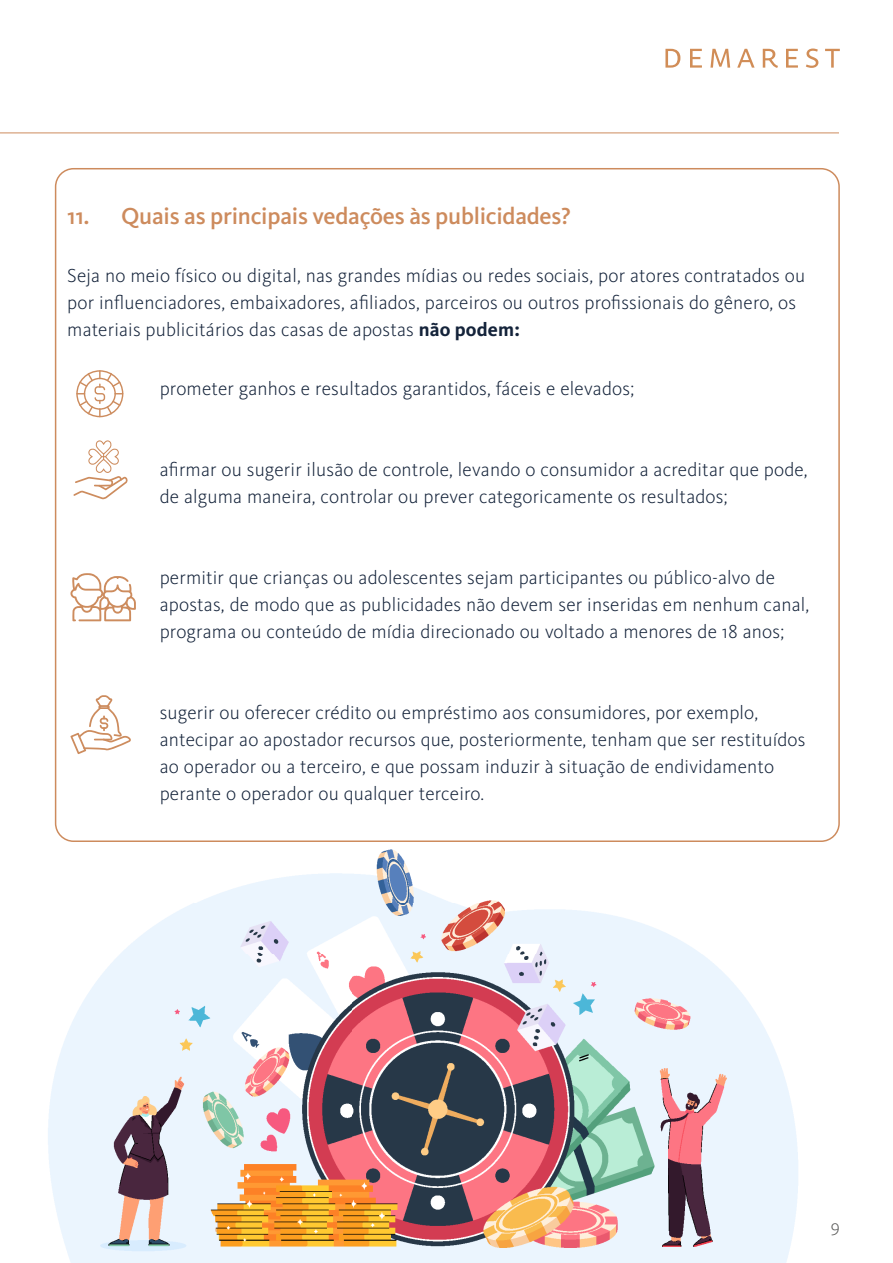
<style>
.page{position:relative;width:893px;height:1263px;background:#fff}
.page>*{position:absolute;margin:0;border:0;box-sizing:border-box;transform-origin:0 0}
.t1{font:500 24px "Kievit OT";letter-spacing:-.01em;color:#cd8b5d}
.t2{font:300 19.5px/27px "Kievit OT";letter-spacing:.01em;color:#14233a}
.t3{font:300 18px "Kievit OT";color:#575756}
.s1{font-weight:700}
</style>
<div class="page">
<svg style="left:665px;top:49px;width:175px;height:19px"></svg>
<img style="left:48px;top:954px;width:304px;height:309px">
<img style="left:352px;top:954px;width:317px;height:309px">
<img style="left:669px;top:1006px;width:129px;height:257px">
<img style="left:120px;top:902px;width:581px;height:52px">
<img style="left:199px;top:849px;width:300px;height:53px">
<hr style="left:0;top:133px;width:839px;height:1px;background:#cd8b5d">
<svg style="left:76px;top:370px;width:47px;height:47px"></svg>
<svg style="left:73px;top:440px;width:55px;height:59px"></svg>
<svg style="left:70px;top:573px;width:66px;height:48px"></svg>
<svg style="left:70px;top:695px;width:61px;height:59px"></svg>
<p class="t1" style="left:67px;top:202px;width:505px">11. Quais as principais vedações às publicidades?</p>
<p class="t2" style="left:67px;top:262px;width:739px">Seja no meio físico ou digital, nas grandes mídias ou redes sociais, por atores contratados ou por influenciadores, embaixadores, afiliados, parceiros ou outros profissionais do gênero, os materiais publicitários das casas de apostas <span class="s1">não podem:</span></p>
<p class="t2" style="left:160px;top:375px;width:476px">prometer ganhos e resultados garantidos, fáceis e elevados;</p>
<p class="t2" style="left:160px;top:456px;width:649px">afirmar ou sugerir ilusão de controle, levando o consumidor a acreditar que pode, de alguma maneira, controlar ou prever categoricamente os resultados;</p>
<p class="t2" style="left:160px;top:564px;width:651px">permitir que crianças ou adolescentes sejam participantes ou público-alvo de apostas, de modo que as publicidades não devem ser inseridas em nenhum canal, programa ou conteúdo de mídia direcionado ou voltado a menores de 18 anos;</p>
<p class="t2" style="left:160px;top:699px;width:647px">sugerir ou oferecer crédito ou empréstimo aos consumidores, por exemplo, antecipar ao apostador recursos que, posteriormente, tenham que ser restituídos ao operador ou a terceiro, e que possam induzir à situação de endividamento perante o operador ou qualquer terceiro.</p>
<p class="t3" style="left:831px;top:1216px;width:10px">9</p>
</div>
